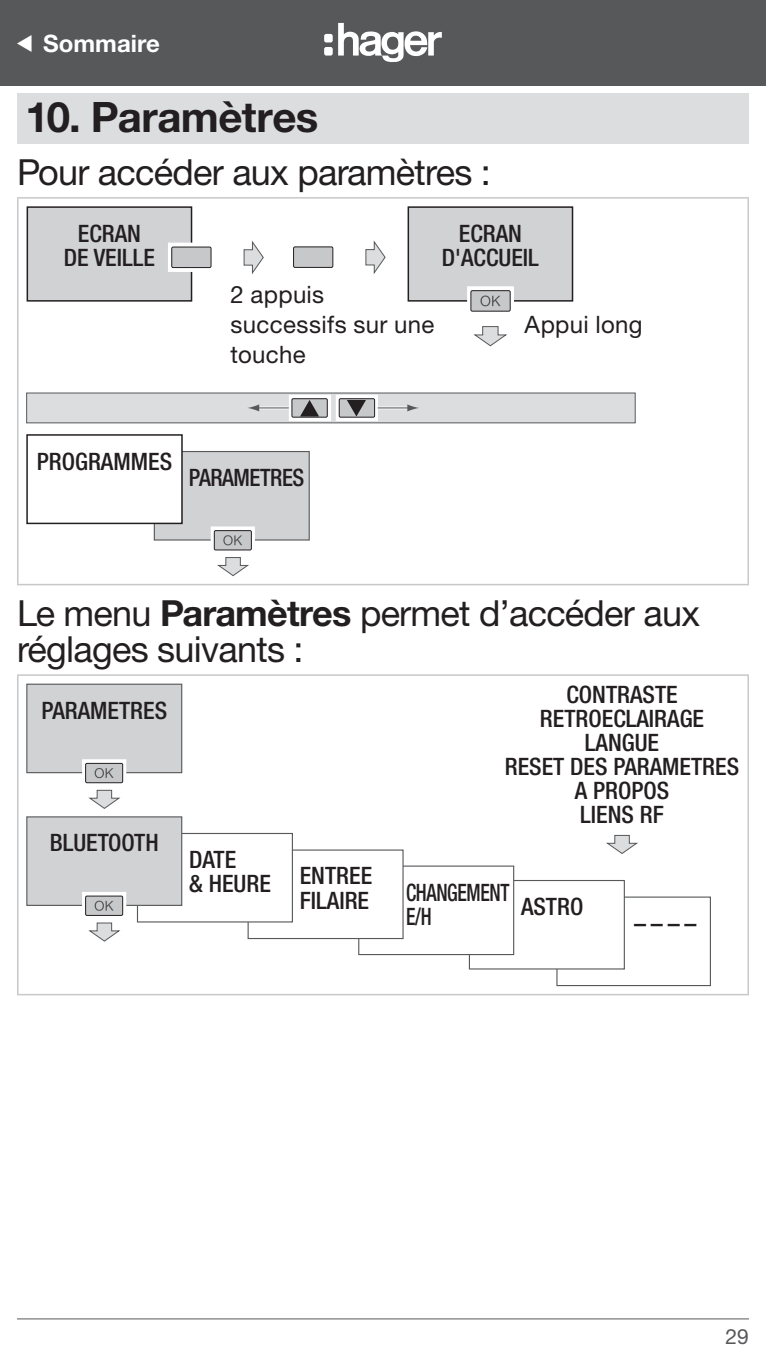
<style>
.page{position:relative;width:766px;height:1361px;background:#fff}
.page>*{position:absolute;margin:0;border:0;box-sizing:border-box;transform-origin:0 0}
.t1{font:700 42px "Helvetica Neue LTW1 G";letter-spacing:-.015em;color:#231f20}
.t2{font:36px/36px "Helvetica Neue LTW1 G";letter-spacing:-.02em;color:#231f20}
.t3{font:31.2px "Helvetica Neue LTW1 G";color:#231f20}
.t4{font:500 condensed 24px/24px "Helvetica Neue LT Com";color:#231f20;text-align:center}
.t5{font:24px/30px "Helvetica Neue LTW1 G";letter-spacing:.015em;color:#231f20}
.t6{font:500 condensed 24px/24px "Helvetica Neue LT Com";letter-spacing:-.02em;color:#231f20;scale:.82 1}
.t7{font:500 condensed 24px "Helvetica Neue LT Com";letter-spacing:-.02em;color:#231f20;scale:.95 1}
.t8{font:700 24px "Helvetica Neue LTW1 G";color:#fff}
.t9{font:21px "Helvetica Neue LTW1 G";color:#57585a}
.s1{font-weight:700}
</style>
<div class="page">
<hr style="left:17px;top:1318px;width:731px;height:1px;background:#57585a">
<div style="left:0;top:0;width:765px;height:85px;background:#57585a"></div>
<svg style="left:324px;top:23px;width:117px;height:39px"></svg>
<div style="left:17px;top:94px;width:731px;height:50px;background:#dcdddf"></div>
<hr style="left:17px;top:197px;width:731px;height:2px;background:#c7c8ca">
<hr style="left:17px;top:199px;width:2px;height:385px;background:#c7c8ca">
<hr style="left:747px;top:199px;width:1px;height:385px;background:#c7c8ca">
<hr style="left:17px;top:584px;width:731px;height:1px;background:#c7c8ca">
<div style="left:26px;top:393px;width:609px;height:30px;background:#dcdddf;border:1px solid #57585a"></div>
<div style="left:154px;top:451px;width:155px;height:89px;background:#d1d2d4"></div>
<div style="left:154px;top:451px;width:156px;height:89px;border:1px solid #57585a"></div>
<div style="left:27px;top:435px;width:155px;height:88px;background:#fff"></div>
<div style="left:26px;top:434px;width:157px;height:90px;border:2px solid #231f20"></div>
<svg style="left:211px;top:526px;width:44px;height:50px"></svg>
<hr style="left:378px;top:406px;width:31px;height:3px;background:#fff">
<hr style="left:378px;top:407px;width:31px;height:1px;background:#57585a">
<svg style="left:407px;top:404px;width:12px;height:7px"></svg>
<hr style="left:257px;top:406px;width:31px;height:3px;background:#fff">
<hr style="left:257px;top:407px;width:31px;height:1px;background:#57585a">
<svg style="left:248px;top:404px;width:11px;height:7px"></svg>
<svg style="left:289px;top:395px;width:89px;height:26px;background:#b5b4b6"></svg>
<div style="left:408px;top:207px;width:164px;height:94px;background:#d1d2d4"></div>
<div style="left:407px;top:206px;width:166px;height:96px;border:2px solid #231f20"></div>
<svg style="left:467px;top:286px;width:47px;height:26px"></svg>
<svg style="left:473px;top:326px;width:34px;height:21px"></svg>
<div style="left:27px;top:207px;width:164px;height:94px;background:#d1d2d4"></div>
<div style="left:27px;top:206px;width:165px;height:96px;border:2px solid #231f20"></div>
<svg style="left:168px;top:243px;width:44px;height:29px"></svg>
<div style="left:172px;top:247px;width:39px;height:20px;background:#c7c8ca"></div>
<div style="left:171px;top:247px;width:40px;height:21px;border:1px solid #231f20"></div>
<svg style="left:243px;top:240px;width:21px;height:34px"></svg>
<svg style="left:333px;top:247px;width:1px;height:20px"></svg>
<div style="left:293px;top:247px;width:40px;height:20px;background:#c7c8ca"></div>
<div style="left:293px;top:246px;width:40px;height:22px;border:1px solid #231f20"></div>
<svg style="left:365px;top:240px;width:21px;height:34px"></svg>
<hr style="left:17px;top:674px;width:731px;height:2px;background:#c7c8ca">
<hr style="left:17px;top:676px;width:2px;height:318px;background:#c7c8ca">
<hr style="left:747px;top:676px;width:1px;height:318px;background:#c7c8ca">
<hr style="left:17px;top:994px;width:731px;height:1px;background:#c7c8ca">
<div style="left:27px;top:684px;width:155px;height:88px;background:#d1d2d4"></div>
<div style="left:26px;top:683px;width:156px;height:90px;border:1px solid #57585a"></div>
<svg style="left:82px;top:759px;width:44px;height:50px"></svg>
<svg style="left:606px;top:834px;width:32px;height:20px"></svg>
<div style="left:556px;top:896px;width:154px;height:90px;border:1px solid #57585a"></div>
<div style="left:469px;top:880px;width:155px;height:89px;background:#fff"></div>
<div style="left:468px;top:880px;width:156px;height:89px;border:1px solid #57585a"></div>
<div style="left:358px;top:866px;width:155px;height:88px;background:#fff"></div>
<div style="left:358px;top:865px;width:156px;height:90px;border:1px solid #57585a"></div>
<div style="left:248px;top:850px;width:155px;height:88px;background:#fff"></div>
<div style="left:247px;top:849px;width:156px;height:90px;border:1px solid #57585a"></div>
<div style="left:137px;top:833px;width:155px;height:89px;background:#fff"></div>
<div style="left:137px;top:833px;width:156px;height:89px;border:1px solid #57585a"></div>
<div style="left:27px;top:817px;width:155px;height:88px;background:#d1d2d4"></div>
<div style="left:26px;top:816px;width:156px;height:90px;border:1px solid #57585a"></div>
<svg style="left:82px;top:892px;width:44px;height:50px"></svg>
<p class="t8" style="left:43px;top:28px;width:118px">Sommaire</p>
<h1 class="t1" style="left:26px;top:91px;width:294px">10. Paramètres</h1>
<h2 class="t2" style="left:17px;top:154px;width:475px">Pour accéder aux paramètres :</h2>
<p class="t4" style="left:64px;top:221px;width:93px">ECRAN<br>DE VEILLE</p>
<p class="t5" style="left:230px;top:280px;width:205px">2 appuis successifs sur une touche</p>
<p class="t4" style="left:442px;top:221px;width:98px">ECRAN<br>D'ACCUEIL</p>
<p class="t5" style="left:524px;top:309px;width:120px">Appui long</p>
<p class="t4" style="left:37px;top:449px;width:137px">PROGRAMMES</p>
<p class="t7" style="left:189px;top:463px;width:123px">PARAMETRES</p>
<h3 class="t3" style="left:171px;top:460px;width:54px">sett</h3>
<h2 class="t2" style="left:17px;top:595px;width:684px">Le menu <span class="s1">Paramètres</span> permet d’accéder aux réglages suivants :</h2>
<p class="t4" style="left:504px;top:682px;width:236px">CONTRASTE<br>RETROECLAIRAGE<br>LANGUE<br>RESET DES PARAMETRES<br>A PROPOS<br>LIENS RF</p>
<p class="t4" style="left:41px;top:698px;width:127px">PARAMETRES</p>
<p class="t4" style="left:50px;top:830px;width:110px">BLUETOOTH</p>
<p class="t4" style="left:189px;top:847px;width:83px;text-align:left">DATE<br>&amp; HEURE</p>
<p class="t4" style="left:300px;top:864px;width:74px;text-align:left">ENTREE<br>FILAIRE</p>
<p class="t6" style="left:406px;top:880px;width:127px">CHANGEMENT<br>E/H</p>
<p class="t4" style="left:521px;top:894px;width:64px">ASTRO</p>
<p class="t4" style="left:634px;top:911px;width:64px">––––</p>
<p class="t9" style="left:725px;top:1323px;width:25px">29</p>
</div>
